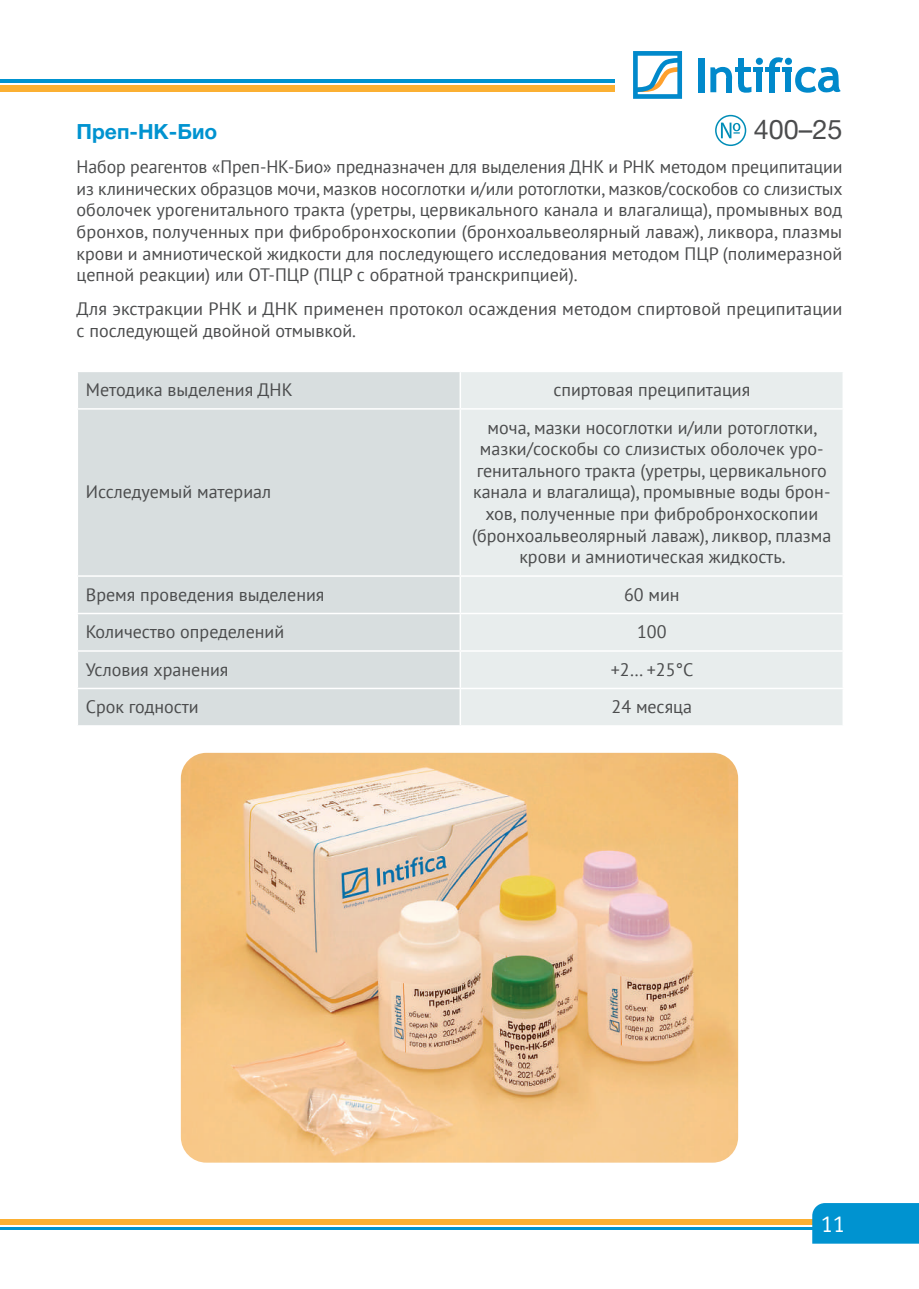
<style>
.page{position:relative;width:919px;height:1289px;background:#fff}
.page>*{position:absolute;margin:0;border:0;box-sizing:border-box;transform-origin:0 0}
.t1{font:27px "Helvetica Neue Cyr";color:#4b4c4d}
.t2{font:24px "Officina Serif C";color:#fff}
.t3{font:700 21px "Helvetica Neue Cyr";color:#0093d0}
.t4{font:18px/21.6px "PT Sans";color:#4b4c4d;text-align:justify}
</style>
<div class="page">
<div style="left:13px;top:1218px;width:886px;height:6px;background:#fbb033"></div>
<div style="left:0;top:1218px;width:13px;height:6px;background:#fbb033"></div>
<hr style="left:13px;top:1226px;width:886px;height:3px;background:#0093d0">
<svg style="left:0;top:1227px;width:13px;height:2px"></svg>
<div style="left:812px;top:1203px;width:106px;height:40px;background:#0093d0"></div>
<div style="left:698px;top:58px;width:7px;height:34px;background:#0189cb"></div>
<div style="left:738px;top:58px;width:6px;height:26px;background:#0189cb"></div>
<div style="left:756px;top:69px;width:6px;height:23px;background:#0189cb"></div>
<div style="left:753px;top:67px;width:9px;height:5px;background:#0189cb"></div>
<div style="left:735px;top:67px;width:15px;height:5px;background:#0189cb"></div>
<div style="left:769px;top:67px;width:5px;height:25px;background:#0189cb"></div>
<div style="left:765px;top:67px;width:14px;height:5px;background:#0189cb"></div>
<div style="left:755px;top:58px;width:7px;height:7px;background:#0189cb;border-radius:50%"></div>
<div style="left:785px;top:69px;width:6px;height:23px;background:#0189cb"></div>
<div style="left:782px;top:67px;width:9px;height:5px;background:#0189cb"></div>
<div style="left:784px;top:58px;width:8px;height:7px;background:#0189cb;border-radius:50%"></div>
<svg style="left:710px;top:67px;width:22px;height:25px"></svg>
<svg style="left:769px;top:57px;width:14px;height:12px"></svg>
<svg style="left:738px;top:84px;width:13px;height:9px"></svg>
<svg style="left:795px;top:66px;width:45px;height:27px"></svg>
<svg style="left:633px;top:51px;width:49px;height:48px"></svg>
<div style="left:0;top:85px;width:614px;height:7px;background:#fbb033"></div>
<hr style="left:0;top:79px;width:614px;height:4px;background:#0093d0">
<svg style="left:715px;top:115px;width:31px;height:31px"></svg>
<div style="left:78px;top:372px;width:381px;height:353px;background:#d8dedf"></div>
<div style="left:461px;top:372px;width:381px;height:353px;background:#e8eded"></div>
<hr style="left:77px;top:408px;width:383px;height:1px;background:#fff">
<hr style="left:460px;top:408px;width:384px;height:1px;background:#fff">
<hr style="left:77px;top:575px;width:383px;height:2px;background:#fff">
<hr style="left:460px;top:575px;width:384px;height:2px;background:#fff">
<hr style="left:77px;top:612px;width:383px;height:2px;background:#fff">
<hr style="left:460px;top:612px;width:384px;height:2px;background:#fff">
<hr style="left:77px;top:650px;width:383px;height:1px;background:#fff">
<hr style="left:460px;top:650px;width:384px;height:1px;background:#fff">
<hr style="left:77px;top:687px;width:383px;height:2px;background:#fff">
<hr style="left:460px;top:687px;width:384px;height:2px;background:#fff">
<img style="left:181px;top:752px;width:557px;height:410px">
<p class="t3" style="left:77px;top:120px;width:142px">Преп-НК-Био</p>
<h1 class="t1" style="left:753px;top:114px;width:90px">400–25</h1>
<p class="t4" style="left:77px;top:156px;width:767px">Набор реагентов «Преп-НК-Био» предназначен для выделения ДНК и РНК методом преципитации из клинических образцов мочи, мазков носоглотки и/или ротоглотки, мазков/соскобов со слизистых оболочек урогенитального тракта (уретры, цервикального канала и влагалища), промывных вод бронхов, полученных при фибробронхоскопии (бронхоальвеолярный лаваж), ликвора, плазмы крови и амниотической жидкости для последующего исследования методом ПЦР (полимеразной цепной реакции) или ОТ-ПЦР (ПЦР с обратной транскрипцией).</p>
<p class="t4" style="left:77px;top:297px;width:767px">Для экстракции РНК и ДНК применен протокол осаждения методом спиртовой преципитации с последующей двойной отмывкой.</p>
<p class="t4" style="left:86px;top:378px;width:208px">Методика выделения ДНК</p>
<p class="t4" style="left:553px;top:378px;width:198px">спиртовая преципитация</p>
<p class="t4" style="left:86px;top:481px;width:187px">Исследуемый материал</p>
<p class="t4" style="left:472px;top:416px;width:361px;text-align:center">моча, мазки носоглотки и/или ротоглотки, мазки/соскобы со слизистых оболочек уро‑ генитального тракта (уретры, цервикального канала и влагалища), промывные воды брон‑ хов, полученные при фибробронхоскопии (бронхоальвеолярный лаваж), ликвор, плазма крови и амниотическая жидкость.</p>
<p class="t4" style="left:86px;top:583px;width:240px">Время проведения выделения</p>
<p class="t4" style="left:624px;top:583px;width:57px">60 мин</p>
<p class="t4" style="left:86px;top:620px;width:200px">Количество определений</p>
<p class="t4" style="left:637px;top:620px;width:31px">100</p>
<p class="t4" style="left:86px;top:658px;width:144px">Условия хранения</p>
<p class="t4" style="left:610px;top:658px;width:84px">+2… +25°С</p>
<p class="t4" style="left:86px;top:695px;width:114px">Срок годности</p>
<p class="t4" style="left:611px;top:695px;width:82px">24 месяца</p>
<h2 class="t2" style="left:820px;top:1211px;width:25px">11</h2>
</div>
